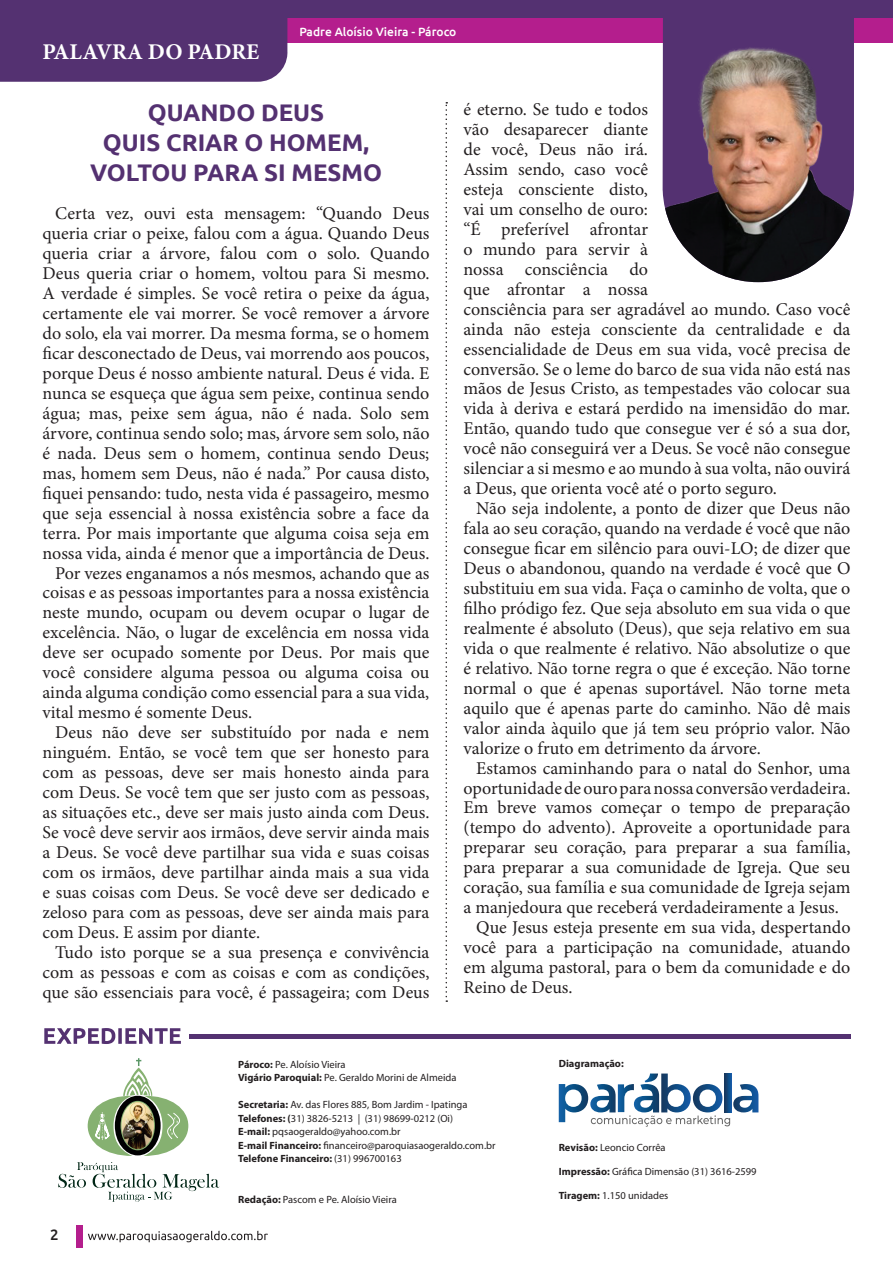
<style>
.page{position:relative;width:893px;height:1263px;background:#fff}
.page>*{position:absolute;margin:0;border:0;box-sizing:border-box;transform-origin:0 0}
.t1{font:700 24px "Ubuntu";color:#543171}
.t2{font:700 22.5px "Minion Pro";color:#fff}
.t3{font:18px/20px "Minion Pro";color:#231f20;text-align:justify}
.t4{font:500 15px "Ubuntu";color:#231f20}
.t5{font:500 12px "Ubuntu";color:#fff}
.t6{font:10.5px "Myriad Pro";color:#231f20}
.t7{font:700 10.5px "Myriad Pro";color:#231f20}
.s1{font-weight:700}
.s2{font-weight:400}
</style>
<div class="page">
<div style="left:77px;top:1225px;width:6px;height:23px;background:#b41e8d"></div>
<svg style="left:88px;top:1231px;width:180px;height:11px"></svg>
<div style="left:264px;top:0;width:629px;height:43px;background:#b41e8d"></div>
<div style="left:283px;top:0;width:610px;height:18px;background:#543171"></div>
<svg style="left:44px;top:1028px;width:137px;height:16px"></svg>
<hr style="left:189px;top:1034px;width:661px;height:4px;background:#543171">
<svg style="left:446px;top:102px;width:1px;height:900px"></svg>
<div style="left:0;top:0;width:287px;height:82px;background:#543171"></div>
<img style="left:663px;top:18px;width:191px;height:264px">
<svg style="left:88px;top:1058px;width:101px;height:98px"></svg>
<div style="left:115px;top:1096px;width:46px;height:59px;background:#000001;border-radius:50%"></div>
<svg style="left:121px;top:1101px;width:34px;height:49px"></svg>
<img style="left:121px;top:1102px;width:33px;height:47px">
<svg style="left:58px;top:1162px;width:161px;height:40px"></svg>
<svg style="left:559px;top:1073px;width:199px;height:54px"></svg>
<p class="t2" style="left:43px;top:36px;width:218px">PALAVRA DO PADRE</p>
<p class="t5" style="left:299px;top:24px;width:159px">Padre Aloísio Vieira - Pároco</p>
<p class="t1" style="left:148px;top:98px;width:178px">QUANDO DEUS</p>
<p class="t1" style="left:103px;top:128px;width:268px">QUIS CRIAR O HOMEM,</p>
<p class="t1" style="left:90px;top:158px;width:293px">VOLTOU PARA SI MESMO</p>
<p class="t3" style="left:43px;top:204px;width:388px;text-indent:13px">Certa vez, ouvi esta mensagem: “Quando Deus queria criar o peixe, falou com a água. Quando Deus queria criar a árvore, falou com o solo. Quando Deus queria criar o homem, voltou para Si mesmo.<br>A verdade é simples. Se você retira o peixe da água, certamente ele vai morrer. Se você remover a árvore do solo, ela vai morrer. Da mesma forma, se o homem ficar desconectado de Deus, vai morrendo aos poucos, porque Deus é nosso ambiente natural. Deus é vida. E nunca se esqueça que água sem peixe, continua sendo água; mas, peixe sem água, não é nada. Solo sem árvore, continua sendo solo; mas, árvore sem solo, não é nada. Deus sem o homem, continua sendo Deus; mas, homem sem Deus, não é nada.” Por causa disto, fiquei pensando: tudo, nesta vida é passageiro, mesmo que seja essencial à nossa existência sobre a face da terra. Por mais importante que alguma coisa seja em nossa vida, ainda é menor que a importância de Deus.</p>
<p class="t3" style="left:43px;top:563px;width:388px;text-indent:13px">Por vezes enganamos a nós mesmos, achando que as coisas e as pessoas importantes para a nossa existência neste mundo, ocupam ou devem ocupar o lugar de excelência. Não, o lugar de excelência em nossa vida deve ser ocupado somente por Deus. Por mais que você considere alguma pessoa ou alguma coisa ou ainda alguma condição como essencial para a sua vida, vital mesmo é somente Deus.</p>
<p class="t3" style="left:43px;top:722px;width:388px;text-indent:13px">Deus não deve ser substituído por nada e nem ninguém. Então, se você tem que ser honesto para com as pessoas, deve ser mais honesto ainda para com Deus. Se você tem que ser justo com as pessoas, as situações etc., deve ser mais justo ainda com Deus.<br>Se você deve servir aos irmãos, deve servir ainda mais a Deus. Se você deve partilhar sua vida e suas coisas com os irmãos, deve partilhar ainda mais a sua vida e suas coisas com Deus. Se você deve ser dedicado e zeloso para com as pessoas, deve ser ainda mais para com Deus. E assim por diante.</p>
<p class="t3" style="left:43px;top:942px;width:388px;text-indent:13px">Tudo isto porque se a sua presença e convivência com as pessoas e com as coisas e com as condições, que são essenciais para você, é passageira; com Deus</p>
<p class="t3" style="left:463px;top:99px;width:388px;text-align:left">é eterno. Se tudo e todos<br>vão desaparecer diante<br>de você, Deus não irá.<br>Assim sendo, caso você<br>esteja consciente disto,<br>vai um conselho de ouro:<br>“É preferível afrontar<br>o mundo para servir à<br>nossa consciência do<br>que afrontar a nossa<br>consciência para ser agradável ao mundo. Caso você ainda não esteja consciente da centralidade e da essencialidade de Deus em sua vida, você precisa de conversão. Se o leme do barco de sua vida não está nas mãos de Jesus Cristo, as tempestades vão colocar sua vida à deriva e estará perdido na imensidão do mar.<br>Então, quando tudo que consegue ver é só a sua dor, você não conseguirá ver a Deus. Se você não consegue silenciar a si mesmo e ao mundo à sua volta, não ouvirá a Deus, que orienta você até o porto seguro.</p>
<p class="t3" style="left:463px;top:498px;width:388px;text-indent:13px">Não seja indolente, a ponto de dizer que Deus não fala ao seu coração, quando na verdade é você que não consegue ficar em silêncio para ouvi-LO; de dizer que Deus o abandonou, quando na verdade é você que O substituiu em sua vida. Faça o caminho de volta, que o filho pródigo fez. Que seja absoluto em sua vida o que realmente é absoluto (Deus), que seja relativo em sua vida o que realmente é relativo. Não absolutize o que é relativo. Não torne regra o que é exceção. Não torne normal o que é apenas suportável. Não torne meta aquilo que é apenas parte do caminho. Não dê mais valor ainda àquilo que já tem seu próprio valor. Não valorize o fruto em detrimento da árvore.</p>
<p class="t3" style="left:463px;top:758px;width:388px;text-indent:13px">Estamos caminhando para o natal do Senhor, uma oportunidade de ouro para nossa conversão verdadeira.<br>Em breve vamos começar o tempo de preparação (tempo do advento). Aproveite a oportunidade para preparar seu coração, para preparar a sua família, para preparar a sua comunidade de Igreja. Que seu coração, sua família e sua comunidade de Igreja sejam a manjedoura que receberá verdadeiramente a Jesus.</p>
<p class="t3" style="left:463px;top:917px;width:388px;text-indent:13px">Que Jesus esteja presente em sua vida, despertando você para a participação na comunidade, atuando em alguma pastoral, para o bem da comunidade e do Reino de Deus.</p>
<p class="t4" style="left:50px;top:1225px;width:10px">2</p>
<p class="t6" style="left:238px;top:1058px;width:109px"><span class="s1">Pároco:</span> Pe. Aloísio Vieira</p>
<p class="t6" style="left:238px;top:1071px;width:220px"><span class="s1">Vigário Paroquial:</span> Pe. Geraldo Morini de Almeida</p>
<p class="t6" style="left:238px;top:1098px;width:231px"><span class="s1">Secretaria:</span> Av. das Flores 885, Bom Jardim - Ipatinga</p>
<p class="t6" style="left:238px;top:1112px;width:216px"><span class="s1">Telefones: (</span>31) 3826-5213 | (31) 98699-0212 (Oi)</p>
<p class="t6" style="left:238px;top:1125px;width:164px"><span class="s1">E-mail:</span> pqsaogeraldo@yahoo.com.br</p>
<p class="t6" style="left:238px;top:1139px;width:259px"><span class="s1">E-mail Financeiro:</span> financeiro@paroquiasaogeraldo.com.br</p>
<p class="t7" style="left:238px;top:1152px;width:165px">Telefone Financeiro: <span class="s2">(31) 996700163</span></p>
<p class="t6" style="left:238px;top:1193px;width:160px"><span class="s1">Redação:</span> Pascom e Pe. Aloísio Vieira</p>
<p class="t7" style="left:559px;top:1056px;width:67px">Diagramação:</p>
<p class="t6" style="left:559px;top:1141px;width:108px"><span class="s1">Revisão:</span> Leoncio Corrêa</p>
<p class="t6" style="left:559px;top:1165px;width:199px"><span class="s1">Impressão:</span> Gráfica Dimensão (31) 3616-2599</p>
<p class="t6" style="left:559px;top:1189px;width:111px"><span class="s1">Tiragem:</span> 1.150 unidades</p>
</div>
